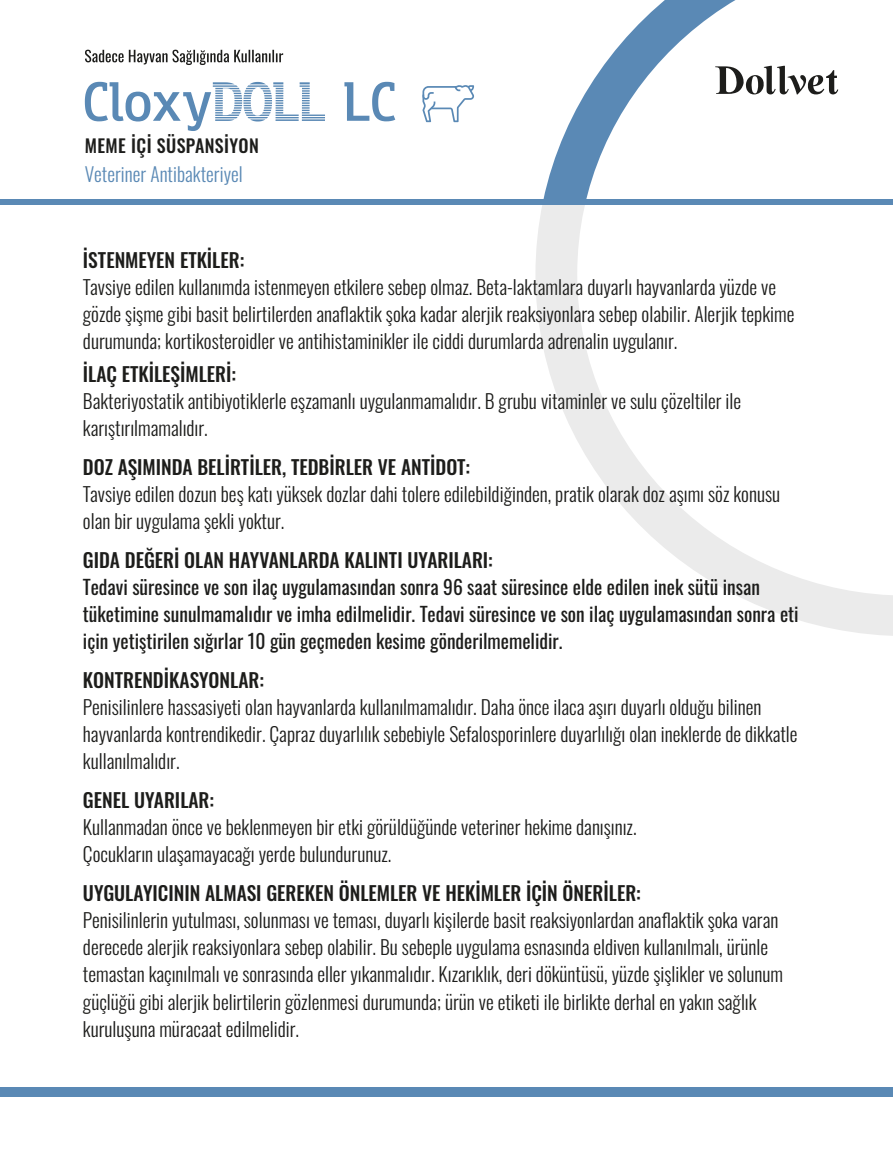
<style>
.page{position:relative;width:893px;height:1149px;background:#fff}
.page>*{position:absolute;margin:0;border:0;box-sizing:border-box;transform-origin:0 0}
.t1{font:64.5px "Eirik Raude";color:#5a89b5}
.t2{font:300 19.5px/27px "Oswald";color:#1d1d1b}
.t3{font:19.5px/27px "Oswald";color:#1d1d1b}
.t4{font:500 19.5px "Oswald";color:#1d1d1b}
.t5{font:300 19.5px "Oswald";color:#5a89b5}
.t6{font:500 18px "Oswald";letter-spacing:.025em;color:#1d1d1b}
</style>
<div class="page">
<svg style="left:422px;top:85px;width:52px;height:37px"></svg>
<svg style="left:213px;top:82px;width:112px;height:39px"></svg>
<svg style="left:85px;top:50px;width:198px;height:15px"></svg>
<svg style="left:543px;top:0;width:296px;height:199px"></svg>
<svg style="left:535px;top:204px;width:358px;height:432px"></svg>
<div style="left:0;top:1086px;width:893px;height:10px;background:#5a89b5"></div>
<div style="left:0;top:199px;width:893px;height:5px;background:#5a89b5"></div>
<h1 class="t1" style="left:83px;top:61px;width:131px">Cloxy</h1>
<h1 class="t1" style="left:343px;top:61px;width:55px">LC</h1>
<p class="t6" style="left:85px;top:130px;width:175px">MEME İÇİ SÜSPANSİYON</p>
<p class="t5" style="left:85px;top:157px;width:159px">Veteriner Antibakteriyel</p>
<p class="t4" style="left:83px;top:242px;width:163px">İSTENMEYEN ETKİLER:</p>
<p class="t2" style="left:83px;top:271px;width:713px">Tavsiye edilen kullanımda istenmeyen etkilere sebep olmaz. Beta-laktamlara duyarlı hayvanlarda yüzde ve gözde şişme gibi basit belirtilerden anaflaktik şoka kadar alerjik reaksiyonlara sebep olabilir. Alerjik tepkime durumunda; kortikosteroidler ve antihistaminikler ile ciddi durumlarda adrenalin uygulanır.</p>
<p class="t4" style="left:83px;top:356px;width:155px">İLAÇ ETKİLEŞİMLERİ:</p>
<p class="t2" style="left:83px;top:385px;width:660px">Bakteriyostatik antibiyotiklerle eşzamanlı uygulanmamalıdır. B grubu vitaminler ve sulu çözeltiler ile karıştırılmamalıdır.</p>
<p class="t4" style="left:83px;top:449px;width:389px">DOZ AŞIMINDA BELİRTİLER, TEDBİRLER VE ANTİDOT:</p>
<p class="t2" style="left:83px;top:478px;width:699px">Tavsiye edilen dozun beş katı yüksek dozlar dahi tolere edilebildiğinden, pratik olarak doz aşımı söz konusu olan bir uygulama şekli yoktur.</p>
<p class="t4" style="left:83px;top:542px;width:411px">GIDA DEĞERİ OLAN HAYVANLARDA KALINTI UYARILARI:</p>
<p class="t3" style="left:83px;top:571px;width:717px">Tedavi süresince ve son ilaç uygulamasından sonra 96 saat süresince elde edilen inek sütü insan tüketimine sunulmamalıdır ve imha edilmelidir. Tedavi süresince ve son ilaç uygulamasından sonra eti için yetiştirilen sığırlar 10 gün geçmeden kesime gönderilmemelidir.</p>
<p class="t4" style="left:83px;top:662px;width:183px">KONTRENDİKASYONLAR:</p>
<p class="t2" style="left:83px;top:691px;width:716px">Penisilinlere hassasiyeti olan hayvanlarda kullanılmamalıdır. Daha önce ilaca aşırı duyarlı olduğu bilinen hayvanlarda kontrendikedir. Çapraz duyarlılık sebebiyle Sefalosporinlere duyarlılığı olan ineklerde de dikkatle kullanılmalıdır.</p>
<p class="t4" style="left:83px;top:782px;width:133px">GENEL UYARILAR:</p>
<p class="t2" style="left:83px;top:811px;width:555px">Kullanmadan önce ve beklenmeyen bir etki görüldüğünde veteriner hekime danışınız.<br>Çocukların ulaşamayacağı yerde bulundurunuz.</p>
<p class="t4" style="left:83px;top:875px;width:559px">UYGULAYICININ ALMASI GEREKEN ÖNLEMLER VE HEKİMLER İÇİN ÖNERİLER:</p>
<p class="t2" style="left:83px;top:904px;width:701px">Penisilinlerin yutulması, solunması ve teması, duyarlı kişilerde basit reaksiyonlardan anaflaktik şoka varan derecede alerjik reaksiyonlara sebep olabilir. Bu sebeple uygulama esnasında eldiven kullanılmalı, ürünle temastan kaçınılmalı ve sonrasında eller yıkanmalıdır. Kızarıklık, deri döküntüsü, yüzde şişlikler ve solunum güçlüğü gibi alerjik belirtilerin gözlenmesi durumunda; ürün ve etiketi ile birlikte derhal en yakın sağlık kuruluşuna müracaat edilmelidir.</p>
</div>
